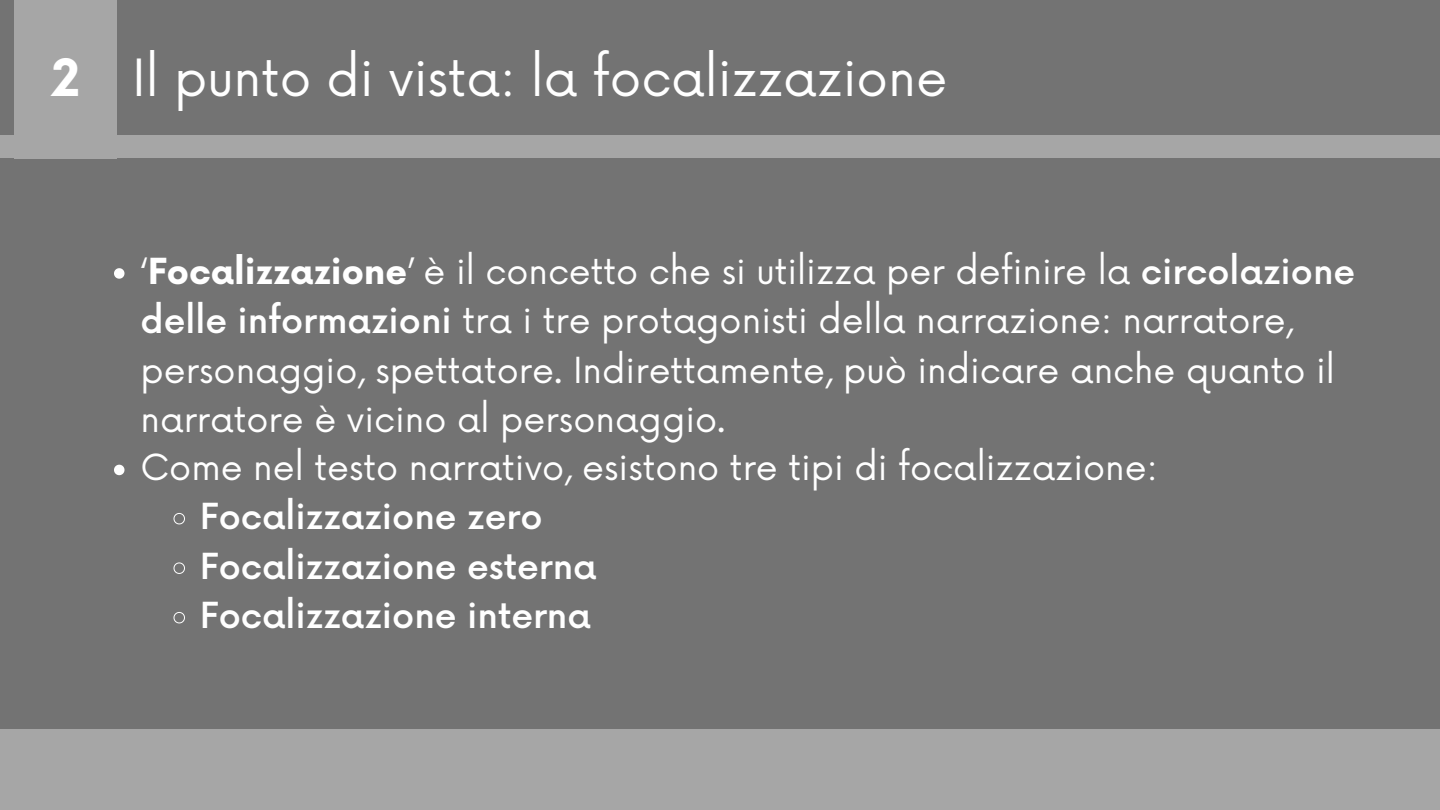
<style>
.page{position:relative;width:1440px;height:810px;background:#737373}
.page>*{position:absolute;margin:0;border:0;box-sizing:border-box;transform-origin:0 0}
.t1{font:50px "Now";color:#fff}
.t2{font:700 50px "Now";color:#fff}
.t3{font:35px/49.2px "Now";color:#fff}
.t4{font:500 35px "Now";color:#fff}
.s1{font-weight:700}
.s2{font-weight:500}
</style>
<div class="page">
<div style="left:0;top:729px;width:1440px;height:81px;background:#a6a6a6"></div>
<div style="left:0;top:136px;width:1440px;height:22px;background:#a6a6a6"></div>
<div style="left:15px;top:0;width:102px;height:158px;background:#a6a6a6"></div>
<svg style="left:114px;top:268px;width:10px;height:11px"></svg>
<svg style="left:114px;top:465px;width:10px;height:10px"></svg>
<svg style="left:173px;top:513px;width:12px;height:12px"></svg>
<svg style="left:173px;top:562px;width:12px;height:12px"></svg>
<svg style="left:173px;top:612px;width:12px;height:12px"></svg>
<h1 class="t2" style="left:52px;top:51px;width:30px">2</h1>
<p class="t1" style="left:132px;top:50px;width:817px">Il punto di vista: la focalizzazione</p>
<p class="t3" style="left:140px;top:248px;width:1216px">‘<span class="s1">Focalizzazione</span>’ è il concetto che si utilizza per definire la <span class="s2">circolazione delle informazioni</span> tra i tre protagonisti della narrazione: narratore, personaggio, spettatore. Indirettamente, può indicare anche quanto il narratore è vicino al personaggio.</p>
<p class="t3" style="left:140px;top:445px;width:1019px">Come nel testo narrativo, esistono tre tipi di focalizzazione:</p>
<p class="t4" style="left:200px;top:498px;width:344px">Focalizzazione zero</p>
<p class="t4" style="left:200px;top:547px;width:398px">Focalizzazione esterna</p>
<p class="t4" style="left:200px;top:597px;width:393px">Focalizzazione interna</p>
</div>
